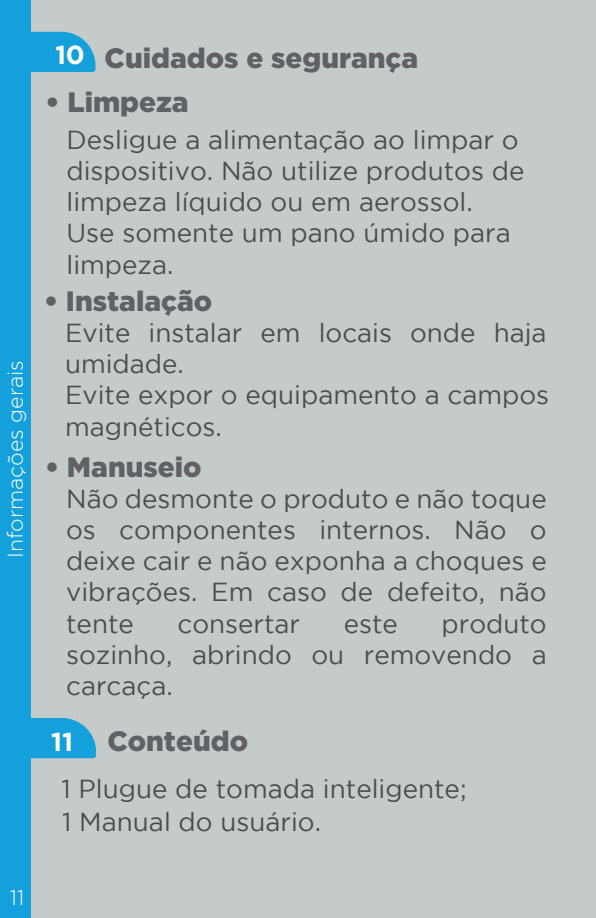
<style>
.page{position:relative;width:596px;height:918px;background:#fff}
.page>*{position:absolute;margin:0;border:0;box-sizing:border-box;transform-origin:0 0}
.t1{font:900 28px "Gotham";color:#5f6165}
.t2{font:26px/31.2px "Gotham";color:#4a4e50}
.t3{font:300 21.6px "Gotham";color:#fff}
.t4{font:300 21.2px "Gotham";color:#fff}
.s1{font-weight:700;font-size:26px;color:#fff}
</style>
<div class="page">
<div style="left:8px;top:0;width:588px;height:918px;background:#c5caca"></div>
<div style="left:0;top:1px;width:31px;height:917px;background:#14a0db"></div>
<svg style="left:31px;top:32px;width:64px;height:40px;background:#23a3d9"></svg>
<svg style="left:31px;top:718px;width:65px;height:40px;background:#24a3d9"></svg>
<p class="t3" style="left:3px;top:558px;width:199px;rotate:-90deg">Informações gerais</p>
<p class="t1" style="left:55px;top:42px;width:365px"><sup>10</sup> Cuidados e segurança</p>
<p class="t1" style="left:46px;top:86px;width:144px">• Limpeza</p>
<p class="t2" style="left:66px;top:124px;width:459px">Desligue a alimentação ao limpar o dispositivo. Não utilize produtos de limpeza líquido ou em aerossol.<br>Use somente um pano úmido para limpeza.</p>
<p class="t1" style="left:44px;top:285px;width:170px">• Instalação</p>
<p class="t2" style="left:65px;top:317px;width:486px">Evite instalar em locais onde haja umidade.<br>Evite expor o equipamento a campos magnéticos.</p>
<p class="t1" style="left:45px;top:450px;width:158px">• Manuseio</p>
<p class="t2" style="left:66px;top:482px;width:482px;text-align:justify">Não desmonte o produto e não toque os componentes internos. Não o deixe cair e não exponha a choques e vibrações. Em caso de defeito, não tente</p>
<p class="t2" style="left:66px;top:607px;width:482px;text-align:justify;text-indent:375px">produto sozinho, abrindo ou removendo a carcaça.</p>
<p class="t2" style="left:177px;top:607px;width:124px">consertar</p>
<p class="t2" style="left:344px;top:607px;width:56px">este</p>
<p class="t1" style="left:51px;top:725px;width:198px"><span class="s1">11</span> Conteúdo</p>
<p class="t2" style="left:61px;top:771px;width:407px;line-height:33.2px">1 Plugue de tomada inteligente;<br>1 Manual do usuário.</p>
<p class="t4" style="left:10px;top:886px;width:16px">11</p>
</div>
